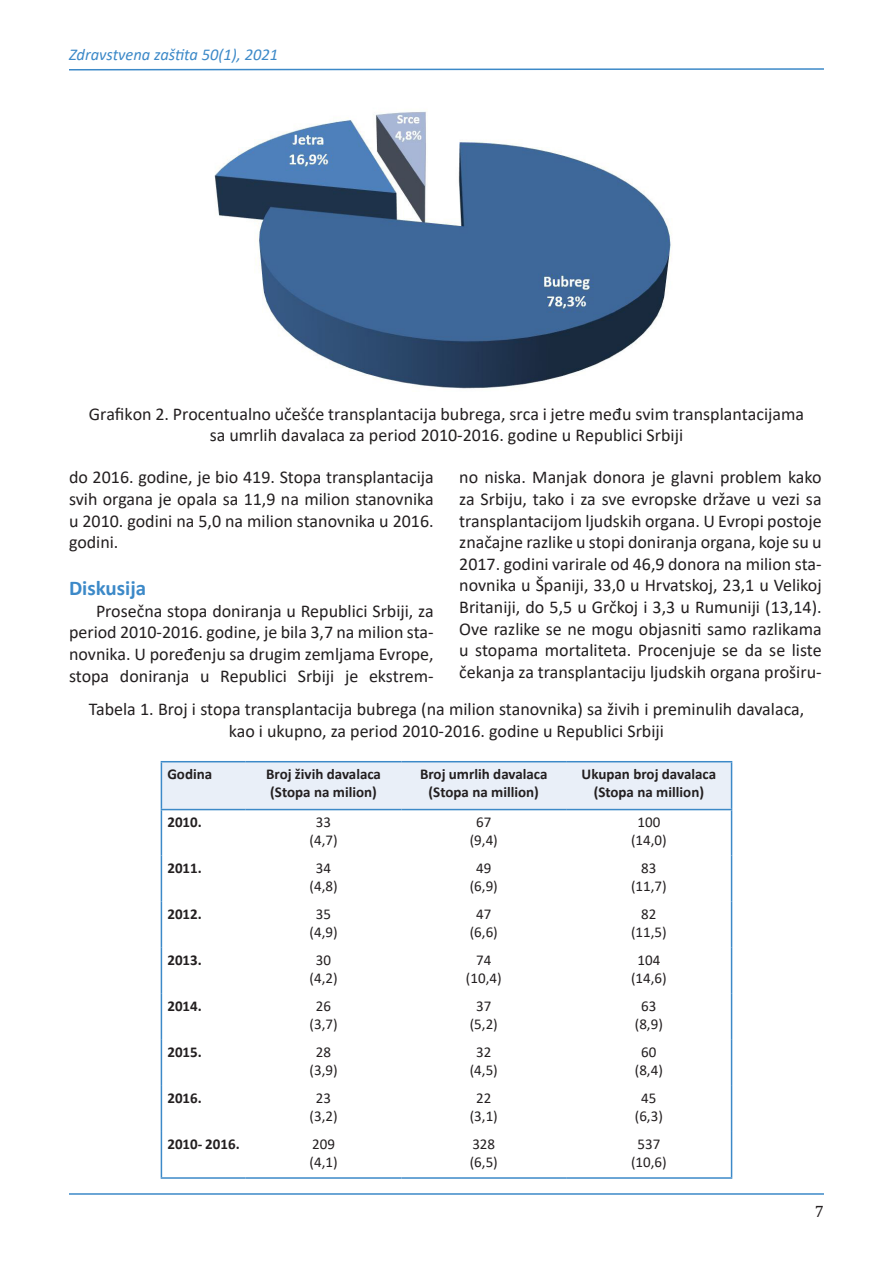
<style>
.page{position:relative;width:893px;height:1263px;background:#fff}
.page>*{position:absolute;margin:0;border:0;box-sizing:border-box;transform-origin:0 0}
.Calibri_text{font:700 21px "Calibri";color:#3c89c8}
.Calibri_text-2{font:18px/21.6px "Calibri";color:#231f20;text-align:justify}
.tekst{font:18px/21.6px "Calibri";color:#231f20;text-align:center}
.t1{font:italic 16.5px "Calibri";color:#3c89c8}
.t2{font:16.5px "Cambria";color:#231f20}
.tekst_bez_uvlacenja{font:15px "Calibri";color:#231f20}
.tekst_bez_uvlacenja-2{font:700 15px/18px "Calibri";color:#231f20}
</style>
<div class="page">
<hr style="left:69px;top:1193px;width:755px;height:2px;background:#3c89c8">
<svg style="left:69px;top:68px;width:755px;height:3px"></svg>
<img style="left:214px;top:111px;width:457px;height:278px">
<div style="left:162px;top:762px;width:569px;height:47px;background:#e9eff8"></div>
<hr style="left:161px;top:761px;width:85px;height:1px;background:#3c89c8">
<hr style="left:161px;top:762px;width:1px;height:47px;background:#3c89c8">
<hr style="left:246px;top:761px;width:155px;height:1px;background:#3c89c8">
<hr style="left:401px;top:761px;width:165px;height:1px;background:#3c89c8">
<hr style="left:566px;top:761px;width:166px;height:1px;background:#3c89c8">
<hr style="left:731px;top:762px;width:1px;height:47px;background:#3c89c8">
<hr style="left:161px;top:810px;width:1px;height:46px;background:#3c89c8">
<hr style="left:731px;top:810px;width:1px;height:46px;background:#3c89c8">
<hr style="left:161px;top:856px;width:1px;height:46px;background:#3c89c8">
<hr style="left:731px;top:856px;width:1px;height:46px;background:#3c89c8">
<hr style="left:161px;top:902px;width:1px;height:46px;background:#3c89c8">
<hr style="left:731px;top:902px;width:1px;height:46px;background:#3c89c8">
<hr style="left:161px;top:948px;width:1px;height:46px;background:#3c89c8">
<hr style="left:731px;top:948px;width:1px;height:46px;background:#3c89c8">
<hr style="left:161px;top:994px;width:1px;height:46px;background:#3c89c8">
<hr style="left:731px;top:994px;width:1px;height:46px;background:#3c89c8">
<hr style="left:161px;top:1040px;width:1px;height:46px;background:#3c89c8">
<hr style="left:731px;top:1040px;width:1px;height:46px;background:#3c89c8">
<hr style="left:161px;top:1086px;width:1px;height:46px;background:#3c89c8">
<hr style="left:731px;top:1086px;width:1px;height:46px;background:#3c89c8">
<hr style="left:161px;top:1132px;width:1px;height:45px;background:#3c89c8">
<hr style="left:731px;top:1132px;width:1px;height:45px;background:#3c89c8">
<hr style="left:161px;top:1177px;width:85px;height:2px;background:#3c89c8">
<hr style="left:246px;top:1177px;width:155px;height:2px;background:#3c89c8">
<hr style="left:401px;top:1177px;width:165px;height:2px;background:#3c89c8">
<hr style="left:566px;top:1177px;width:166px;height:2px;background:#3c89c8">
<hr style="left:161px;top:809px;width:85px;height:1px;background:#3c89c8">
<hr style="left:246px;top:809px;width:155px;height:1px;background:#3c89c8">
<hr style="left:401px;top:809px;width:165px;height:1px;background:#3c89c8">
<hr style="left:566px;top:809px;width:166px;height:1px;background:#3c89c8">
<p class="t1" style="left:69px;top:43px;width:211px">Zdravstvena zaštita 50(1), 2021</p>
<p class="tekst" style="left:89px;top:402px;width:717px">Grafikon 2. Procentualno učešće transplantacija bubrega, srca i jetre među svim transplantacijama sa umrlih davalaca za period 2010-2016. godine u Republici Srbiji</p>
<p class="Calibri_text-2" style="left:69px;top:466px;width:366px">do 2016. godine, je bio 419. Stopa transplantacija svih organa je opala sa 11,9 na milion stanovnika u 2010. godini na 5,0 na milion stanovnika u 2016. godini.</p>
<p class="Calibri_text" style="left:69px;top:573px;width:79px">Diskusija</p>
<p class="Calibri_text-2" style="left:69px;top:599px;width:366px;text-indent:27px">Prosečna stopa doniranja u Republici Srbiji, za period 2010-2016. godine, je bila 3,7 na milion sta&shy;novnika. U poređenju sa drugim zemljama Evrope, stopa doniranja u Republici Srbiji je ekstrem-</p>
<p class="Calibri_text-2" style="left:459px;top:466px;width:364px">no niska. Manjak donora je glavni problem kako za Srbiju, tako i za sve evropske države u vezi sa transplantacijom ljudskih organa. U Evropi postoje značajne razlike u stopi doniranja organa, koje su u 2017. godini varirale od 46,9 donora na milion sta&shy;novnika u Španiji, 33,0 u Hrvatskoj, 23,1 u Velikoj Britaniji, do 5,5 u Grčkoj i 3,3 u Rumuniji (13,14).<br>Ove razlike se ne mogu objasniti samo razlikama u stopama mortaliteta. Procenjuje se da se liste čekanja za transplantaciju ljudskih organa proširu-</p>
<p class="tekst" style="left:89px;top:698px;width:717px">Tabela 1. Broj i stopa transplantacija bubrega (na milion stanovnika) sa živih i preminulih davalaca, kao i ukupno, za period 2010-2016. godine u Republici Srbiji</p>
<p class="tekst_bez_uvlacenja-2" style="left:167px;top:765px;width:46px">Godina</p>
<p class="tekst_bez_uvlacenja-2" style="left:266px;top:765px;width:116px">Broj živih davalaca (Stopa na milion)</p>
<p class="tekst_bez_uvlacenja-2" style="left:420px;top:765px;width:129px">Broj umrlih davalaca</p>
<p class="tekst_bez_uvlacenja-2" style="left:429px;top:783px;width:112px">(Stopa na million)</p>
<p class="tekst_bez_uvlacenja-2" style="left:582px;top:765px;width:136px">Ukupan broj davalaca</p>
<p class="tekst_bez_uvlacenja-2" style="left:594px;top:783px;width:112px">(Stopa na million)</p>
<p class="tekst_bez_uvlacenja-2" style="left:167px;top:813px;width:36px">2010.</p>
<p class="tekst_bez_uvlacenja" style="left:316px;top:811px;width:17px">33</p>
<p class="tekst_bez_uvlacenja" style="left:310px;top:829px;width:30px">(4,7)</p>
<p class="tekst_bez_uvlacenja" style="left:476px;top:811px;width:17px">67</p>
<p class="tekst_bez_uvlacenja" style="left:470px;top:829px;width:30px">(9,4)</p>
<p class="tekst_bez_uvlacenja" style="left:637px;top:811px;width:24px">100</p>
<p class="tekst_bez_uvlacenja" style="left:631px;top:829px;width:37px">(14,0)</p>
<p class="tekst_bez_uvlacenja-2" style="left:167px;top:859px;width:36px">2011.</p>
<p class="tekst_bez_uvlacenja" style="left:316px;top:857px;width:17px">34</p>
<p class="tekst_bez_uvlacenja" style="left:310px;top:875px;width:30px">(4,8)</p>
<p class="tekst_bez_uvlacenja" style="left:476px;top:857px;width:17px">49</p>
<p class="tekst_bez_uvlacenja" style="left:470px;top:875px;width:30px">(6,9)</p>
<p class="tekst_bez_uvlacenja" style="left:641px;top:857px;width:17px">83</p>
<p class="tekst_bez_uvlacenja" style="left:631px;top:875px;width:37px">(11,7)</p>
<p class="tekst_bez_uvlacenja-2" style="left:167px;top:905px;width:36px">2012.</p>
<p class="tekst_bez_uvlacenja" style="left:316px;top:903px;width:17px">35</p>
<p class="tekst_bez_uvlacenja" style="left:310px;top:921px;width:30px">(4,9)</p>
<p class="tekst_bez_uvlacenja" style="left:476px;top:903px;width:17px">47</p>
<p class="tekst_bez_uvlacenja" style="left:470px;top:921px;width:30px">(6,6)</p>
<p class="tekst_bez_uvlacenja" style="left:641px;top:903px;width:17px">82</p>
<p class="tekst_bez_uvlacenja" style="left:631px;top:921px;width:37px">(11,5)</p>
<p class="tekst_bez_uvlacenja-2" style="left:167px;top:951px;width:36px">2013.</p>
<p class="tekst_bez_uvlacenja" style="left:316px;top:949px;width:17px">30</p>
<p class="tekst_bez_uvlacenja" style="left:310px;top:967px;width:30px">(4,2)</p>
<p class="tekst_bez_uvlacenja" style="left:476px;top:949px;width:17px">74</p>
<p class="tekst_bez_uvlacenja" style="left:466px;top:967px;width:37px">(10,4)</p>
<p class="tekst_bez_uvlacenja" style="left:637px;top:949px;width:24px">104</p>
<p class="tekst_bez_uvlacenja" style="left:631px;top:967px;width:37px">(14,6)</p>
<p class="tekst_bez_uvlacenja-2" style="left:167px;top:997px;width:36px">2014.</p>
<p class="tekst_bez_uvlacenja" style="left:316px;top:996px;width:17px">26</p>
<p class="tekst_bez_uvlacenja" style="left:310px;top:1014px;width:30px">(3,7)</p>
<p class="tekst_bez_uvlacenja" style="left:476px;top:996px;width:17px">37</p>
<p class="tekst_bez_uvlacenja" style="left:470px;top:1014px;width:30px">(5,2)</p>
<p class="tekst_bez_uvlacenja" style="left:641px;top:996px;width:17px">63</p>
<p class="tekst_bez_uvlacenja" style="left:635px;top:1014px;width:30px">(8,9)</p>
<p class="tekst_bez_uvlacenja-2" style="left:167px;top:1043px;width:36px">2015.</p>
<p class="tekst_bez_uvlacenja" style="left:316px;top:1042px;width:17px">28</p>
<p class="tekst_bez_uvlacenja" style="left:310px;top:1060px;width:30px">(3,9)</p>
<p class="tekst_bez_uvlacenja" style="left:476px;top:1042px;width:17px">32</p>
<p class="tekst_bez_uvlacenja" style="left:470px;top:1060px;width:30px">(4,5)</p>
<p class="tekst_bez_uvlacenja" style="left:641px;top:1042px;width:17px">60</p>
<p class="tekst_bez_uvlacenja" style="left:635px;top:1060px;width:30px">(8,4)</p>
<p class="tekst_bez_uvlacenja-2" style="left:167px;top:1089px;width:36px">2016.</p>
<p class="tekst_bez_uvlacenja" style="left:316px;top:1088px;width:17px">23</p>
<p class="tekst_bez_uvlacenja" style="left:310px;top:1106px;width:30px">(3,2)</p>
<p class="tekst_bez_uvlacenja" style="left:476px;top:1088px;width:17px">22</p>
<p class="tekst_bez_uvlacenja" style="left:470px;top:1106px;width:30px">(3,1)</p>
<p class="tekst_bez_uvlacenja" style="left:641px;top:1088px;width:17px">45</p>
<p class="tekst_bez_uvlacenja" style="left:635px;top:1106px;width:30px">(6,3)</p>
<p class="tekst_bez_uvlacenja-2" style="left:167px;top:1135px;width:74px">2010- 2016.</p>
<p class="tekst_bez_uvlacenja" style="left:312px;top:1134px;width:24px">209</p>
<p class="tekst_bez_uvlacenja" style="left:310px;top:1152px;width:30px">(4,1)</p>
<p class="tekst_bez_uvlacenja" style="left:472px;top:1134px;width:24px">328</p>
<p class="tekst_bez_uvlacenja" style="left:470px;top:1152px;width:30px">(6,5)</p>
<p class="tekst_bez_uvlacenja" style="left:637px;top:1134px;width:24px">537</p>
<p class="tekst_bez_uvlacenja" style="left:631px;top:1152px;width:37px">(10,6)</p>
<p class="t2" style="left:815px;top:1201px;width:11px">7</p>
</div>
